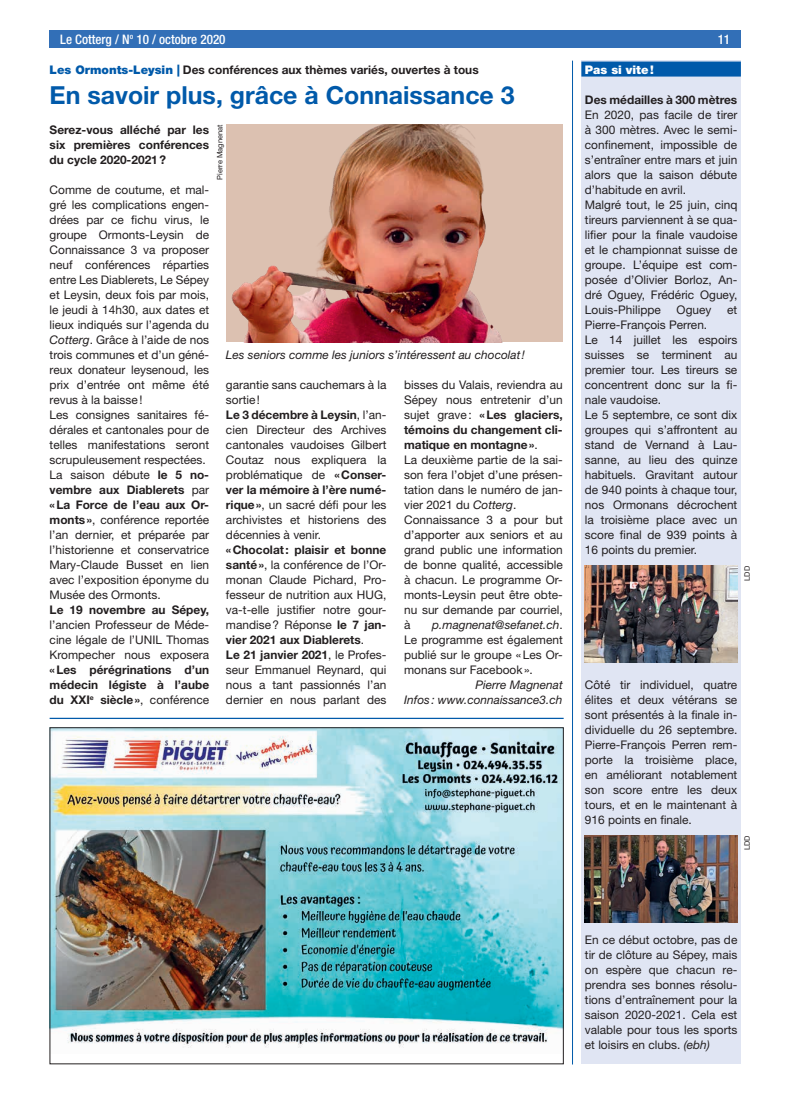
<style>
.page{position:relative;width:787px;height:1106px;background:#fff}
.page>*{position:absolute;margin:0;border:0;box-sizing:border-box;transform-origin:0 0}
.t1{font:700 24.88px "Helvetica Neue LT Std";color:#015aaa}
.t2{font:500 condensed 13.12px "Helvetica Neue LT Std";color:#fff}
.t3{font:11.88px/15px "Helvetica Neue LT Std";color:#231f20}
.t4{font:700 11.88px/15px "Helvetica Neue LT Std";color:#231f20;text-align:justify}
.t5{font:italic 11.88px/15px "Helvetica Neue LT Std";color:#231f20;text-align:right}
.t6{font:900 11.88px "Helvetica Neue LT Std";color:#fff}
.t7{font:7.5px "Helvetica Neue LT Std";color:#231f20}
.s1{font-weight:900;color:#015aaa}
.s2{font-style:italic}
.s3{font-weight:700}
.s4{font-weight:400}
</style>
<div class="page">
<div style="left:50px;top:30px;width:691px;height:18px;background:#326fb7"></div>
<div style="left:581px;top:61px;width:160px;height:1003px;background:#e0e5f3"></div>
<div style="left:581px;top:62px;width:160px;height:15px;background:#015aaa"></div>
<hr style="left:50px;top:717px;width:513px;height:2px;background:#015aaa">
<hr style="left:572px;top:61px;width:1px;height:1003px;background:#015aaa">
<img style="left:52px;top:729px;width:509px;height:319px">
<div style="left:226px;top:125px;width:336px;height:217px;background:#dcc1b1"></div>
<img style="left:231px;top:125px;width:271px;height:217px">
<img style="left:585px;top:566px;width:152px;height:96px">
<img style="left:585px;top:835px;width:152px;height:87px">
<p class="t2" style="left:60px;top:31px;width:167px">Le Cotterg / N<sup>o</sup> 10 / octobre 2020</p>
<p class="t2" style="left:717px;top:31px;width:14px">11</p>
<p class="t6" style="left:585px;top:62px;width:70px">Pas si vite!</p>
<p class="t4" style="left:585px;top:92px;width:154px">Des médailles à 300 mètres</p>
<p class="t3" style="left:585px;top:107px;width:154px">En 2020, pas facile de tirer à 300 mètres. Avec le semi&shy;confinement, impossible de s’entraîner entre mars et juin alors que la saison débute d’habitude en avril.<br>Malgré tout, le 25 juin, cinq tireurs parviennent à se qua&shy;lifier pour la finale vaudoise et le championnat suisse de groupe. L’équipe est com&shy;posée d’Olivier Borloz, An&shy;dré Oguey, Frédéric Oguey,<br>Louis-Philippe</p>
<p class="t4" style="left:50px;top:62px;width:430px"><span class="s1">Les Ormonts-Leysin |</span> Des conférences aux thèmes variés, ouvertes à tous</p>
<h1 class="t1" style="left:50px;top:79px;width:466px">En savoir plus, grâce à Connaissance 3</h1>
<p class="t4" style="left:50px;top:122px;width:161px">Serez-vous alléché par les six premières conférences du cycle 2020-2021?</p>
<p class="t3" style="left:50px;top:182px;width:161px">Comme de coutume, et mal&shy;gré les complications engen&shy;drées par ce fichu virus, le groupe Ormonts-Leysin de<br>Connaissance 3 va proposer neuf conférences réparties entre Les Diablerets, Le Sépey et Leysin, deux fois par mois, le jeudi à 14h30, aux dates et lieux indiqués sur l’agenda du<br><span class="s2">Cotterg</span>. Grâce à l’aide de nos trois communes et d’un géné&shy;reux donateur leysenoud, les prix d’entrée ont même été revus à la baisse!<br>Les consignes sanitaires fé&shy;dérales et cantonales pour de telles manifestations seront scrupuleusement respectées.<br>La saison débute <span class="s3">le 5 no&shy;vembre aux Diablerets</span> par <span class="s3">«La Force de l’eau aux Or&shy;monts»</span>, conférence reportée l’an dernier, et préparée par l’historienne et conservatrice<br>Mary-Claude Busset en lien avec l’exposition éponyme du<br>Musée des Ormonts.</p>
<p class="t4" style="left:50px;top:602px;width:161px">Le 19 novembre au Sépey,</p>
<p class="t3" style="left:50px;top:617px;width:161px;text-align:justify">l’ancien Professeur de Méde&shy;cine légale de l’UNIL Thomas Krompecher nous exposera</p>
<p class="t4" style="left:50px;top:662px;width:161px">«Les pérégrinations d’un médecin légiste à l’aube du XXI<sup>e</sup> siècle»<span class="s4">, conférence</span></p>
<p class="t7" style="left:215px;top:180px;width:57px;rotate:-90deg">Pierre Magnenat</p>
<p class="t3" style="left:676px;top:302px;width:36px">Oguey</p>
<p class="t3" style="left:727px;top:302px;width:12px">et</p>
<p class="t3" style="left:585px;top:317px;width:154px">Pierre-François Perren.<br>Le 14 juillet les espoirs suisses se terminent au premier tour. Les tireurs se concentrent donc sur la fi&shy;nale vaudoise.<br>Le 5 septembre, ce sont dix groupes qui s’affrontent au stand de Vernand à Lau&shy;sanne, au lieu des quinze habituels. Gravitant autour de 940 points à chaque tour, nos Ormonans décrochent la troisième place avec un score final de 939 points à<br>16 points du premier.</p>
<p class="t5" style="left:226px;top:347px;width:300px">Les seniors comme les juniors s’intéressent au chocolat!</p>
<p class="t3" style="left:226px;top:377px;width:162px">garantie sans cauchemars à la sortie!<br><span class="s3">Le 3 décembre à Leysin</span>, l’an&shy;cien Directeur des Archives cantonales vaudoises Gilbert<br>Coutaz nous expliquera la problématique de <span class="s3">«Conser&shy;ver la mémoire à l’ère numé&shy;rique»</span>, un sacré défi pour les archivistes et historiens des décennies à venir.</p>
<p class="t3" style="left:226px;top:542px;width:162px"><span class="s3">«Chocolat: plaisir et bonne santé»</span>, la conférence de l’Or&shy;monan Claude Pichard, Pro&shy;fesseur de nutrition aux HUG, va-t-elle justifier notre gour&shy;mandise? Réponse <span class="s3">le 7 jan&shy;vier 2021 aux Diablerets</span>.<br><span class="s3">Le 21 janvier 2021</span>, le Profes&shy;seur Emmanuel Reynard, qui nous a tant passionnés l’an dernier en nous parlant des</p>
<p class="t3" style="left:404px;top:377px;width:160px">bisses du Valais, reviendra au<br>Sépey nous entretenir d’un sujet grave: <span class="s3">«Les glaciers, témoins du changement cli&shy;matique en montagne»</span>.<br>La deuxième partie de la sai&shy;son fera l’objet d’une présen&shy;tation dans le numéro de jan&shy;vier 2021 du <span class="s2">Cotterg</span>.<br>Connaissance 3 a pour but d’apporter aux seniors et au grand public une information de bonne qualité, accessible à chacun. Le programme Or&shy;monts-Leysin peut être obte&shy;nu sur demande par courriel, à</p>
<p class="t7" style="left:742px;top:580px;width:16px;rotate:-90deg">LDD</p>
<p class="t3" style="left:404px;top:617px;width:160px;text-align:justify;text-indent:28px"><span class="s2">p.magnenat@sefanet.ch</span>.<br>Le programme est également publié sur le groupe «Les Or&shy;monans sur Facebook».</p>
<p class="t5" style="left:404px;top:677px;width:160px">Pierre Magnenat<br>Infos : www.connaissance3.ch</p>
<p class="t3" style="left:585px;top:677px;width:154px;text-align:justify">Côté tir individuel, quatre élites et deux vétérans se sont présentés à la finale in&shy;dividuelle du 26 septembre.<br>Pierre-François Perren rem&shy;porte la troisième place, en améliorant notablement son score entre les deux tours, et en le maintenant à 916 points en finale.</p>
<p class="t7" style="left:742px;top:850px;width:16px;rotate:-90deg">LDD</p>
<p class="t3" style="left:585px;top:932px;width:154px;text-align:justify">En ce début octobre, pas de tir de clôture au Sépey, mais on espère que chacun re&shy;prendra ses bonnes résolu&shy;tions d’entraînement pour la saison 2020-2021. Cela est valable pour tous les sports et loisirs en clubs. <span class="s2">(ebh)</span></p>
</div>
